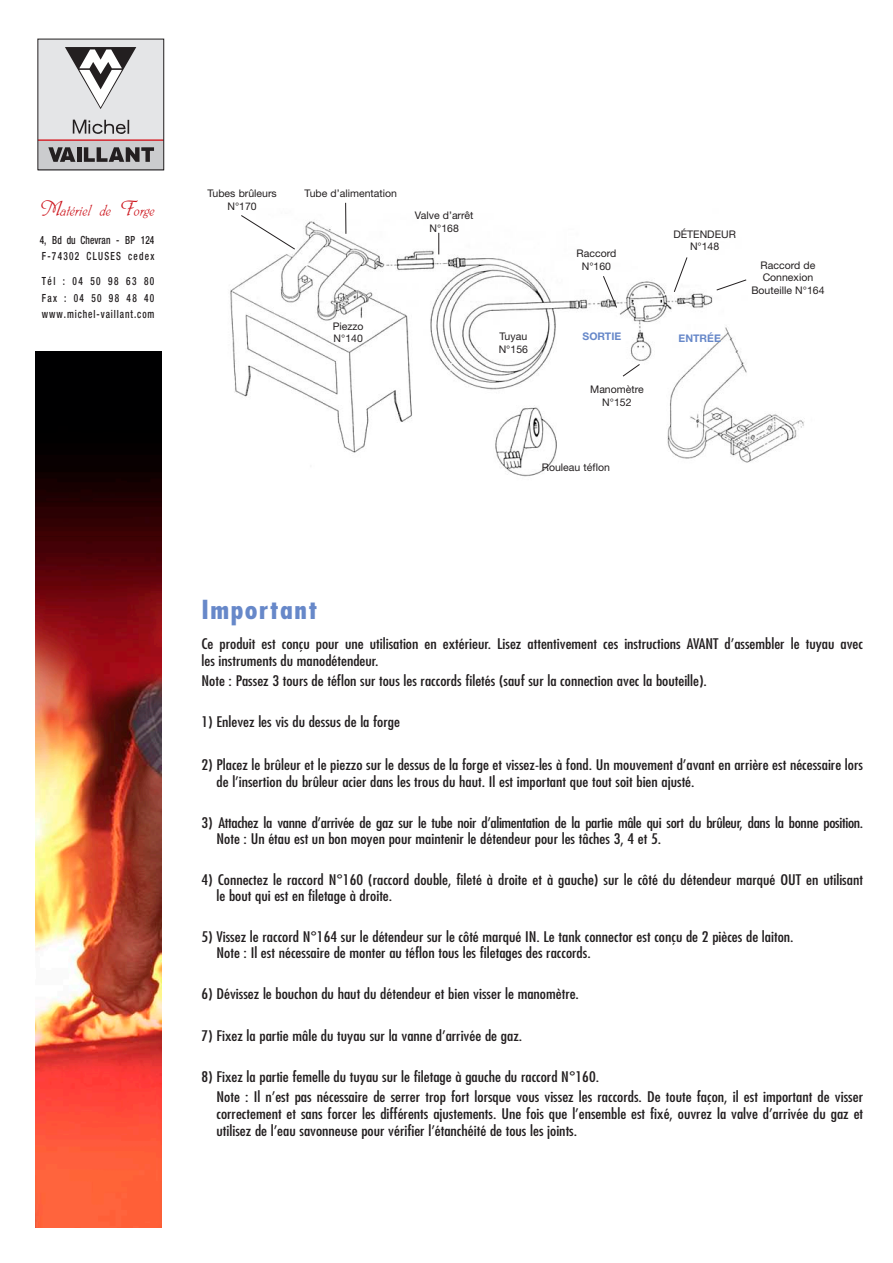
<style>
.page{position:relative;width:893px;height:1263px;background:#fff}
.page>*{position:absolute;margin:0;border:0;box-sizing:border-box;transform-origin:0 0}
.t1{font:700 condensed 25.5px "Futura";letter-spacing:.05em;color:#6788c9;scale:1.15 1}
.ADRESSE{font:18px "Graffiato";letter-spacing:.025em;color:#cd151d;scale:.95 1}
.t2{font:condensed 14.25px/17.1px "Futura";color:#231f20;scale:1.15 1}
.t3{font:condensed 14.25px "Futura";letter-spacing:-.02em;color:#231f20;scale:1.15 1}
.ADRESSE-2{font:500 condensed 11.25px "Helvetica Neue";letter-spacing:.115em;color:#231f20;scale:.83 1}
.ADRESSE-3{font:500 condensed 11.25px "Helvetica Neue";letter-spacing:.01em;color:#231f20;scale:.83 1}
.ADRESSE-4{font:500 condensed 11.25px "Helvetica Neue";letter-spacing:.135em;color:#231f20;scale:.83 1}
.ADRESSE-5{font:500 condensed 11.25px "Helvetica Neue";letter-spacing:.15em;color:#231f20;scale:.83 1}
.ADRESSE-6{font:500 condensed 11.25px "Helvetica Neue";letter-spacing:.14em;color:#231f20;scale:.83 1}
.t4{font:10.5px/12.6px "Helvetica Neue";color:#231f20;text-align:center}
.t5{font:700 10.5px "Helvetica Neue";color:#6788c9}
.s1{font-size:24px}
</style>
<div class="page">
<img style="left:35px;top:352px;width:126px;height:875px">
<div style="left:38px;top:39px;width:126px;height:131px;background:#e4e5e7"></div>
<div style="left:38px;top:140px;width:126px;height:30px;background:#cbccce"></div>
<svg style="left:65px;top:47px;width:71px;height:62px"></svg>
<svg style="left:73px;top:120px;width:56px;height:14px"></svg>
<hr style="left:38px;top:139px;width:126px;height:2px;background:#d7171f">
<svg style="left:48px;top:147px;width:27px;height:15px"></svg>
<hr style="left:77px;top:147px;width:4px;height:15px;background:#231f20">
<svg style="left:84px;top:147px;width:70px;height:15px"></svg>
<div style="left:37px;top:39px;width:127px;height:131px;border:1px solid #231f20"></div>
<img style="left:230px;top:209px;width:575px;height:268px">
<svg style="left:240px;top:214px;width:56px;height:36px"></svg>
<hr style="left:345px;top:203px;width:1px;height:31px;background:#231f20">
<svg style="left:438px;top:233px;width:1px;height:21px"></svg>
<svg style="left:622px;top:363px;width:19px;height:14px"></svg>
<svg style="left:602px;top:275px;width:16px;height:34px"></svg>
<svg style="left:673px;top:256px;width:15px;height:37px"></svg>
<svg style="left:716px;top:279px;width:31px;height:12px"></svg>
<p class="ADRESSE" style="left:40px;top:199px;width:122px"><span class="s1">M</span>atériel de <span class="s1">F</span>orge</p>
<p class="ADRESSE-3" style="left:40px;top:233px;width:140px">4, Bd du Chevran - BP 124</p>
<p class="ADRESSE-4" style="left:42px;top:250px;width:137px">F‑74302 CLUSES cedex</p>
<p class="ADRESSE-5" style="left:42px;top:275px;width:137px">Tél : 04 50 98 63 80</p>
<p class="ADRESSE-6" style="left:42px;top:291px;width:137px">Fax : 04 50 98 48 40</p>
<p class="ADRESSE-2" style="left:42px;top:308px;width:137px">www.michel-vaillant.com</p>
<p class="t4" style="left:207px;top:187px;width:71px">Tubes brûleurs</p>
<p class="t4" style="left:227px;top:200px;width:31px">N°170</p>
<p class="t4" style="left:305px;top:186px;width:94px">Tube d’alimentation</p>
<p class="t4" style="left:415px;top:209px;width:60px">Valve d’arrêt</p>
<p class="t4" style="left:430px;top:221px;width:31px">N°168</p>
<p class="t4" style="left:333px;top:319px;width:32px">Piezzo</p>
<p class="t4" style="left:334px;top:332px;width:31px">N°140</p>
<p class="t4" style="left:500px;top:330px;width:29px">Tuyau</p>
<p class="t4" style="left:499px;top:342px;width:31px">N°156</p>
<p class="t4" style="left:577px;top:247px;width:41px">Raccord</p>
<p class="t4" style="left:582px;top:260px;width:31px">N°160</p>
<p class="t4" style="left:673px;top:228px;width:64px">DÉTENDEUR</p>
<p class="t4" style="left:690px;top:240px;width:31px">N°148</p>
<p class="t5" style="left:583px;top:330px;width:40px">SORTIE</p>
<p class="t5" style="left:679px;top:331px;width:44px">ENTRÉE</p>
<p class="t4" style="left:751px;top:258px;width:75px">Raccord de<br>Connexion<br>Bouteille N°164</p>
<p class="t4" style="left:590px;top:383px;width:55px">Manomètre</p>
<p class="t4" style="left:602px;top:395px;width:31px">N°152</p>
<p class="t4" style="left:542px;top:461px;width:69px">Rouleau téflon</p>
<p class="t1" style="left:202px;top:593px;width:102px">Important</p>
<p class="t2" style="left:202px;top:635px;width:577px">Ce produit est conçu pour une utilisation en extérieur. Lisez attentivement ces instructions AVANT d’assembler le tuyau avec</p>
<p class="t2" style="left:202px;top:652px;width:155px">les instruments du manodétendeur.</p>
<p class="t2" style="left:202px;top:672px;width:441px">Note : Passez 3 tours de téflon sur tous les raccords filetés (sauf sur la connection avec la bouteille).</p>
<p class="t2" style="left:202px;top:713px;width:174px">1) Enlevez les vis du dessus de la forge</p>
<p class="t2" style="left:217px;top:756px;width:564px;text-indent:-15px">2) Placez le brûleur et le piezzo sur le dessus de la forge et vissez-les à fond. Un mouvement d’avant en arrière est nécessaire lors de l’insertion du brûleur acier dans les trous du haut. Il est important que tout soit bien ajusté.</p>
<p class="t3" style="left:202px;top:814px;width:577px">3) Attachez la vanne d’arrivée de gaz sur le tube noir d’alimentation de la partie mâle qui sort du brûleur, dans la bonne position.</p>
<p class="t2" style="left:217px;top:830px;width:388px">Note : Un étau est un bon moyen pour maintenir le détendeur pour les tâches 3, 4 et 5.</p>
<p class="t2" style="left:217px;top:872px;width:564px;line-height:15.8px;text-indent:-15px">4) Connectez le raccord N°160 (raccord double, fileté à droite et à gauche) sur le côté du détendeur marqué OUT en utilisant le bout qui est en filetage à droite.</p>
<p class="t2" style="left:202px;top:928px;width:516px">5) Vissez le raccord N°164 sur le détendeur sur le côté marqué IN. Le tank connector est conçu de 2 pièces de laiton.</p>
<p class="t2" style="left:217px;top:944px;width:327px">Note : Il est nécessaire de monter au téflon tous les filetages des raccords.</p>
<p class="t2" style="left:202px;top:985px;width:330px">6) Dévissez le bouchon du haut du détendeur et bien visser le manomètre.</p>
<p class="t2" style="left:202px;top:1026px;width:280px">7) Fixez la partie mâle du tuyau sur la vanne d’arrivée de gaz.</p>
<p class="t2" style="left:202px;top:1068px;width:347px">8) Fixez la partie femelle du tuyau sur le filetage à gauche du raccord N°160.</p>
<p class="t2" style="left:217px;top:1088px;width:564px">Note : Il n’est pas nécessaire de serrer trop fort lorsque vous vissez les raccords. De toute façon, il est important de visser</p>
<p class="t2" style="left:217px;top:1105px;width:564px">correctement et sans forcer les différents ajustements. Une fois que l’ensemble est fixé, ouvrez la valve d’arrivée du gaz et</p>
<p class="t2" style="left:217px;top:1122px;width:315px">utilisez de l’eau savonneuse pour vérifier l’étanchéité de tous les joints.</p>
</div>
